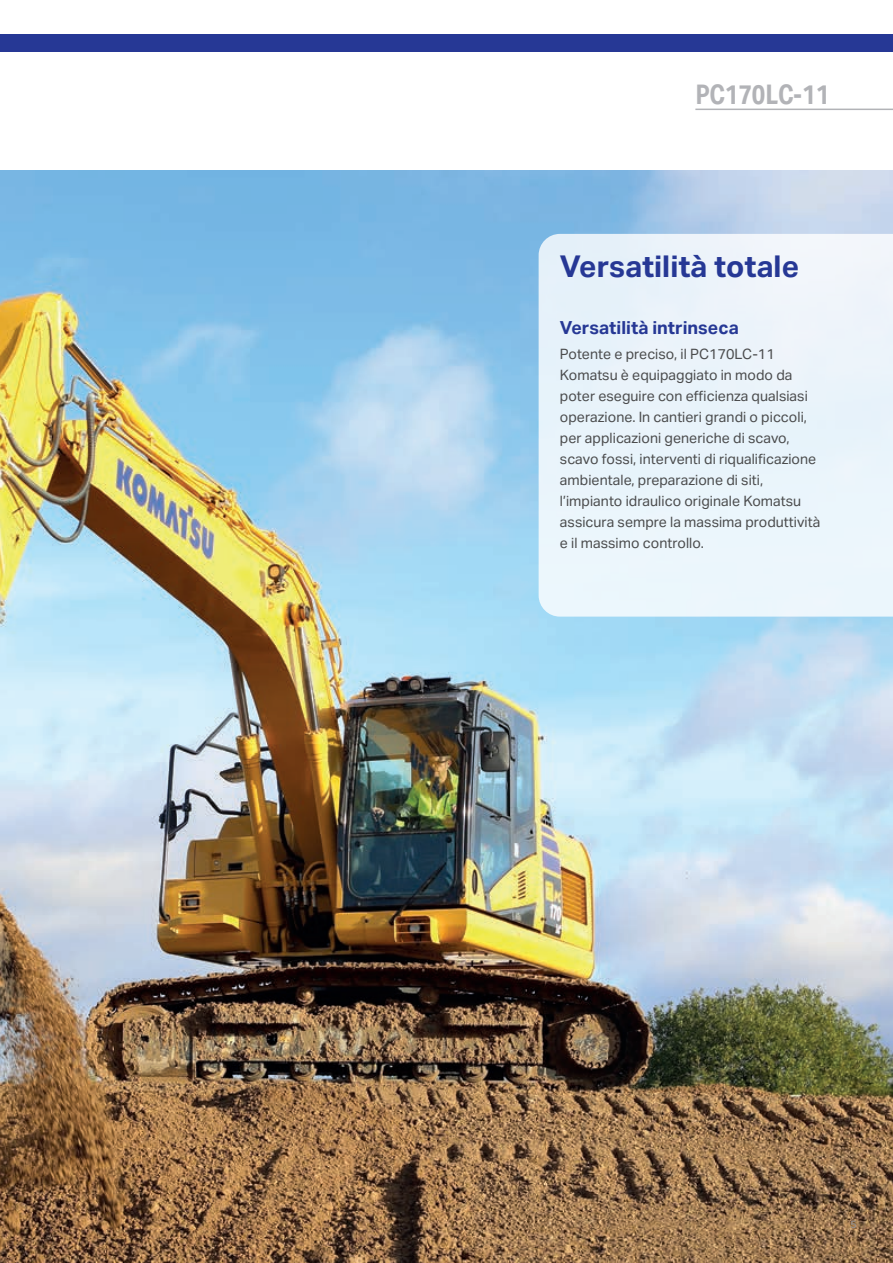
<style>
.page{position:relative;width:893px;height:1263px;background:#fff}
.page>*{position:absolute;margin:0;border:0;box-sizing:border-box;transform-origin:0 0}
.t1{font:700 30px "Aktiv Grotesk";color:#263895}
.t2{font:700 27px "Aktiv Grotesk Cd";color:#b2b3b7}
.t3{font:700 18px "Aktiv Grotesk";color:#263895}
.t4{font:14.25px/21px "Aktiv Grotesk";color:#4b4c4d}
.t5{font:10.5px "Aktiv Grotesk";color:#939598}
</style>
<div class="page">
<img style="left:0;top:170px;width:893px;height:1093px">
<div style="left:539px;top:234px;width:354px;height:383px;background:#ebf4fb"></div>
<div style="left:0;top:34px;width:893px;height:17px;background:#263895"></div>
<hr style="left:695px;top:109px;width:198px;height:1px;background:#b2b3b7">
<h2 class="t2" style="left:695px;top:79px;width:135px">PC170LC-11</h2>
<h1 class="t1" style="left:560px;top:249px;width:241px">Versatilità totale</h1>
<p class="t3" style="left:560px;top:317px;width:180px">Versatilità intrinseca</p>
<p class="t4" style="left:560px;top:344px;width:262px">Potente e preciso, il PC170LC-11<br>Komatsu è equipaggiato in modo da poter eseguire con efficienza qualsiasi operazione. In cantieri grandi o piccoli, per applicazioni generiche di scavo, scavo fossi, interventi di riqualificazione ambientale, preparazione di siti, l’impianto idraulico originale Komatsu assicura sempre la massima produttività e il massimo controllo.</p>
<p class="t5" style="left:850px;top:1218px;width:8px">5</p>
</div>
